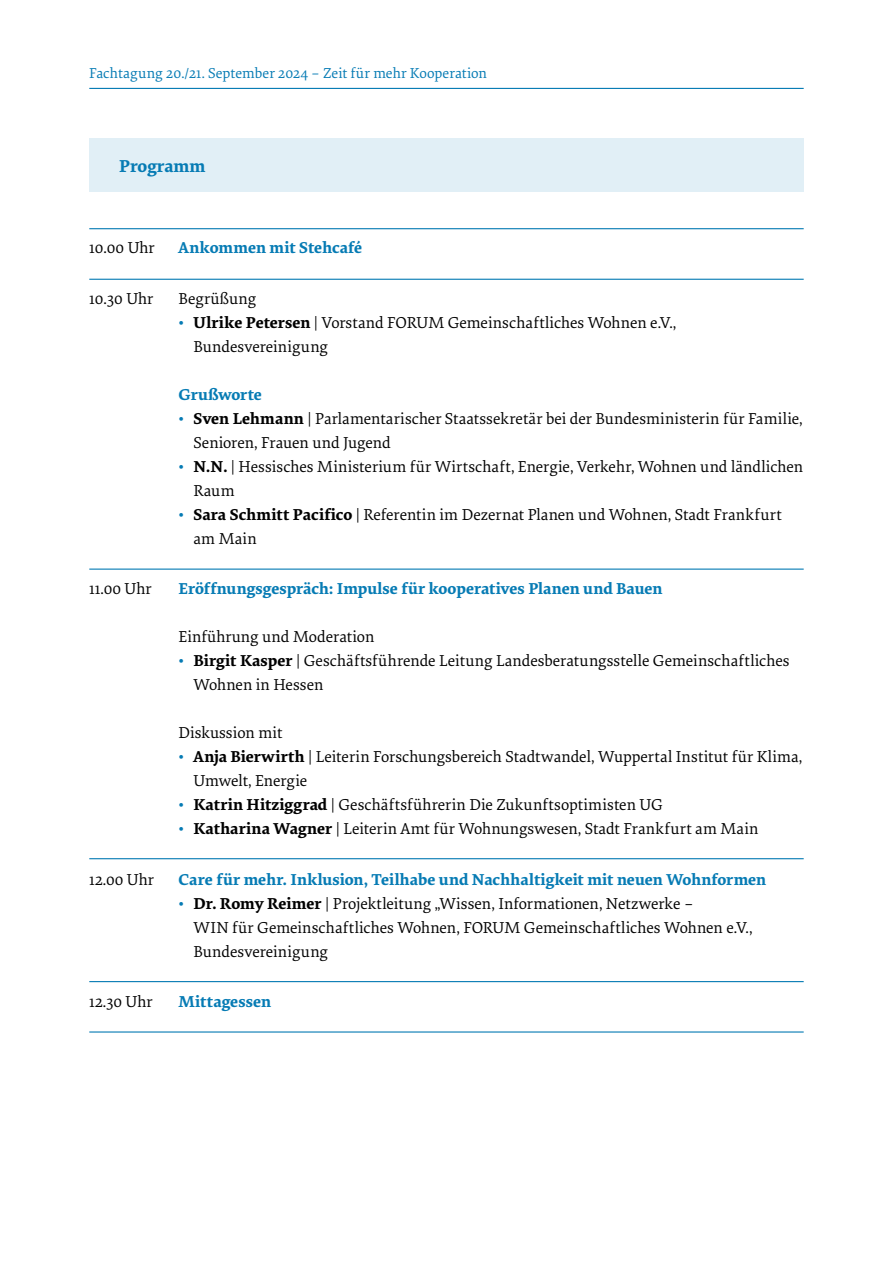
<style>
.page{position:relative;width:893px;height:1263px;background:#fff}
.page>*{position:absolute;margin:0;border:0;box-sizing:border-box;transform-origin:0 0}
.H3_Überschrift_Text{font:700 18px "Elena Basic";color:#067bb4}
.p_Fließtext{font:16.5px/24px "Elena Basic";color:#000}
.H4_Überschrift_Text_Tabelle{font:700 16.5px "Elena Basic";color:#067bb4}
.t1{font:15px "Elena Basic";letter-spacing:.005em;color:#067bb4}
.s1{font-size:15px;color:#067bb4}
.s2{font-weight:700}
</style>
<div class="page">
<hr style="left:89px;top:88px;width:715px;height:1px;background:#067bb4">
<div style="left:89px;top:138px;width:715px;height:54px;background:#e1eff6"></div>
<hr style="left:89px;top:228px;width:715px;height:1px;background:#067bb4">
<hr style="left:89px;top:279px;width:715px;height:1px;background:#067bb4">
<hr style="left:89px;top:568px;width:715px;height:2px;background:#067bb4">
<hr style="left:89px;top:858px;width:715px;height:1px;background:#067bb4">
<hr style="left:89px;top:981px;width:715px;height:1px;background:#067bb4">
<hr style="left:89px;top:1031px;width:715px;height:1px;background:#067bb4">
<p class="t1" style="left:89px;top:63px;width:399px">Fachtagung 20./21. September 2024 – Zeit für mehr Kooperation</p>
<h3 class="H3_Überschrift_Text" style="left:119px;top:152px;width:88px">Programm</h3>
<p class="p_Fließtext" style="left:89px;top:235px;width:67px">10.00 Uhr</p>
<h4 class="H4_Überschrift_Text_Tabelle" style="left:179px;top:235px;width:185px">Ankommen mit Stehcafé</h4>
<p class="p_Fließtext" style="left:89px;top:285px;width:66px">10.30 Uhr</p>
<p class="p_Fließtext" style="left:179px;top:285px;width:79px">Begrüßung</p>
<p class="p_Fließtext" style="left:193px;top:309px;width:484px;text-indent:-15px"><span class="s1">•</span> <span class="s2">Ulrike Petersen</span> | Vorstand FORUM Gemeinschaftliches Wohnen e.V.,<br>Bundesvereinigung</p>
<h4 class="H4_Überschrift_Text_Tabelle" style="left:179px;top:382px;width:85px">Grußworte</h4>
<p class="p_Fließtext" style="left:193px;top:405px;width:611px;text-indent:-15px"><span class="s1">•</span> <span class="s2">Sven Lehmann</span> | Parlamentarischer Staatssekretär bei der Bundesministerin für Familie,<br>Senioren, Frauen und Jugend</p>
<p class="p_Fließtext" style="left:193px;top:453px;width:611px;text-indent:-15px"><span class="s1">•</span> <span class="s2">N.N.</span> | Hessisches Ministerium für Wirtschaft, Energie, Verkehr, Wohnen und ländlichen<br>Raum</p>
<p class="p_Fließtext" style="left:193px;top:501px;width:590px;text-indent:-15px"><span class="s1">•</span> <span class="s2">Sara Schmitt Pacifico</span> | Referentin im Dezernat Planen und Wohnen, Stadt Frankfurt am Main</p>
<p class="p_Fließtext" style="left:89px;top:576px;width:64px">11.00 Uhr</p>
<h4 class="H4_Überschrift_Text_Tabelle" style="left:179px;top:576px;width:485px">Eröffnungsgespräch: Impulse für kooperatives Planen und Bauen</h4>
<p class="p_Fließtext" style="left:179px;top:624px;width:197px">Einführung und Moderation</p>
<p class="p_Fließtext" style="left:193px;top:648px;width:598px;text-indent:-15px"><span class="s1">•</span> <span class="s2">Birgit Kasper</span> | Geschäftsführende Leitung Landesberatungsstelle Gemeinschaftliches<br>Wohnen in Hessen</p>
<p class="p_Fließtext" style="left:179px;top:720px;width:105px">Diskussion mit</p>
<p class="p_Fließtext" style="left:193px;top:744px;width:610px;text-indent:-15px"><span class="s1">•</span> <span class="s2">Anja Bierwirth</span> | Leiterin Forschungsbereich Stadtwandel, Wuppertal Institut für Klima,<br>Umwelt, Energie</p>
<p class="p_Fließtext" style="left:179px;top:792px;width:486px"><span class="s1">•</span> <span class="s2">Katrin Hitziggrad</span> | Geschäftsführerin Die Zukunftsoptimisten UG</p>
<p class="p_Fließtext" style="left:179px;top:816px;width:581px"><span class="s1">•</span> <span class="s2">Katharina Wagner</span> | Leiterin Amt für Wohnungswesen, Stadt Frankfurt am Main</p>
<p class="p_Fließtext" style="left:89px;top:866px;width:66px">12.00 Uhr</p>
<h4 class="H4_Überschrift_Text_Tabelle" style="left:179px;top:867px;width:589px">Care für mehr. Inklusion, Teilhabe und Nachhaltigkeit mit neuen Wohnformen</h4>
<p class="p_Fließtext" style="left:193px;top:890px;width:560px;text-indent:-15px"><span class="s1">•</span> <span class="s2">Dr. Romy Reimer</span> | Projektleitung „Wissen, Informationen, Netzwerke –<br>WIN für Gemeinschaftliches Wohnen, FORUM Gemeinschaftliches Wohnen e.V.,<br>Bundesvereinigung</p>
<p class="p_Fließtext" style="left:89px;top:989px;width:65px">12.30 Uhr</p>
<h4 class="H4_Überschrift_Text_Tabelle" style="left:179px;top:989px;width:94px">Mittagessen</h4>
</div>
